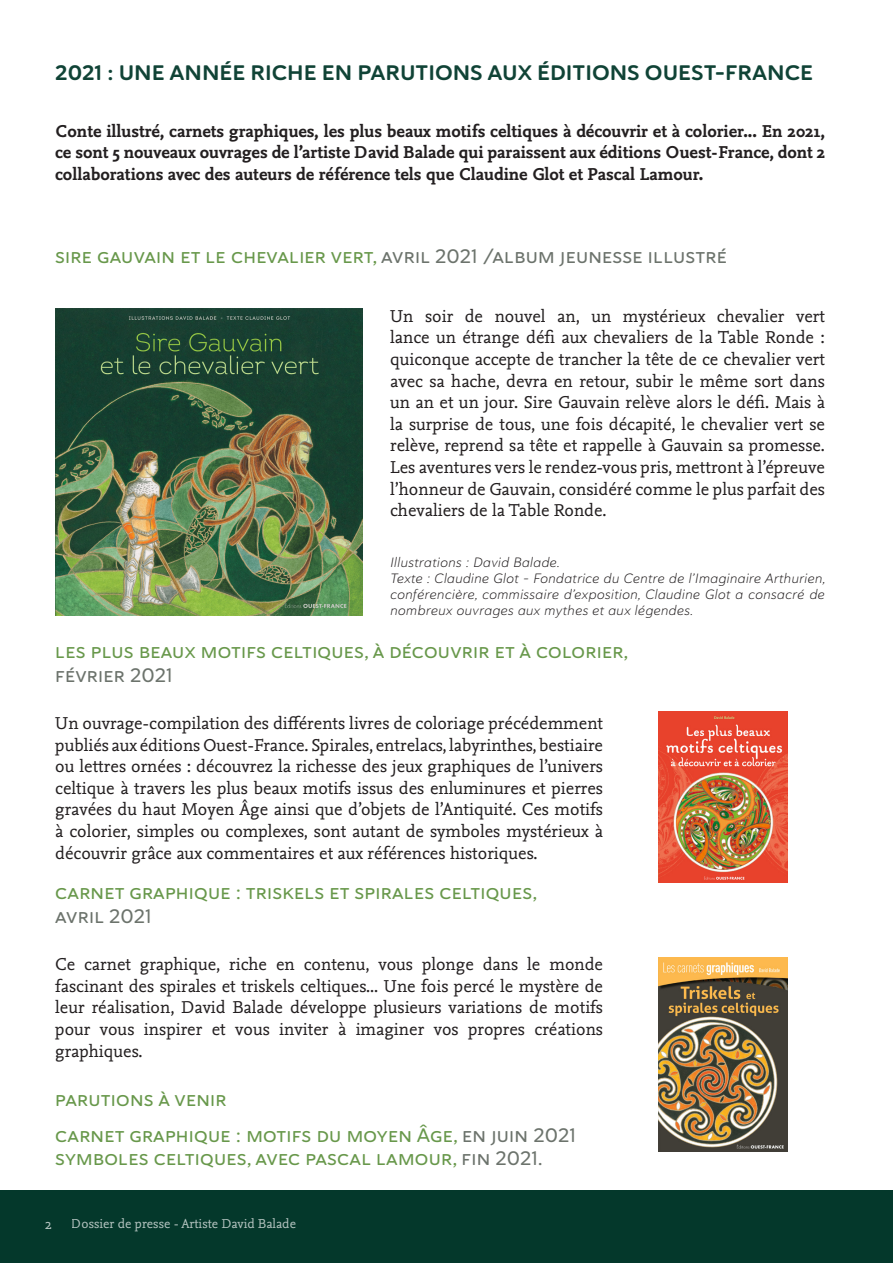
<style>
.page{position:relative;width:893px;height:1263px;background:#fff}
.page>*{position:absolute;margin:0;border:0;box-sizing:border-box;transform-origin:0 0}
.t1{font:700 expanded 21px "Haboro Soft";color:#104336}
.t2{font:500 expanded 19.5px/23.4px "Haboro Soft";color:#68984b}
.t3{font:500 expanded 19.5px "Haboro Soft";color:#6c736c}
.corps{font:18px/21.6px "Nexus Mix Pro";color:#231f20;text-align:justify}
.chapeau{font:700 18px/21.6px "Nexus Mix Pro";color:#231f20;text-align:justify}
.t4{font:15px "Nexus Mix Pro";color:#fff}
.légende{font:italic 300 expanded 13.5px/16.2px "Haboro Soft";color:#231f20;text-align:justify}
.t5{font:13.5px "Nexus Mix Pro";color:#fff}
.s1{color:#68984b}
.s2{color:#6c736c}
</style>
<div class="page">
<div style="left:0;top:1191px;width:893px;height:72px;background:#04382b"></div>
<img style="left:55px;top:308px;width:307px;height:307px">
<img style="left:659px;top:711px;width:128px;height:171px">
<img style="left:659px;top:957px;width:128px;height:194px">
<p class="t1" style="left:55px;top:58px;width:759px">2021 : UNE ANNÉE RICHE EN PARUTIONS AUX ÉDITIONS OUEST-FRANCE</p>
<p class="chapeau" style="left:55px;top:119px;width:771px">Conte illustré, carnets graphiques, les plus beaux motifs celtiques à découvrir et à colorier... En 2021, ce sont 5 nouveaux ouvrages de l’artiste David Balade qui paraissent aux éditions Ouest-France, dont 2 collaborations avec des auteurs de référence tels que Claudine Glot et Pascal Lamour.</p>
<p class="t3" style="left:55px;top:243px;width:673px"><span class="s1">Sire Gauvain et le Chevalier Vert,</span> avril 2021 /Album jeunesse illustré</p>
<p class="corps" style="left:390px;top:304px;width:436px">Un soir de nouvel an, un mystérieux chevalier vert lance un étrange défi aux chevaliers de la Table Ronde : quiconque accepte de trancher la tête de ce chevalier vert avec sa hache, devra en retour, subir le même sort dans un an et un jour. Sire Gauvain relève alors le défi. Mais à la surprise de tous, une fois décapité, le chevalier vert se relève, reprend sa tête et rappelle à Gauvain sa promesse.<br>Les aventures vers le rendez-vous pris, mettront à l’épreuve l’honneur de Gauvain, considéré comme le plus parfait des chevaliers de la Table Ronde.</p>
<p class="légende" style="left:390px;top:554px;width:171px">Illustrations : David Balade.</p>
<p class="légende" style="left:390px;top:570px;width:437px">Texte : Claudine Glot – Fondatrice du Centre de l’Imaginaire Arthurien, conférencière, commissaire d’exposition, Claudine Glot a consacré de nombreux ouvrages aux mythes et aux légendes.</p>
<p class="t2" style="left:55px;top:640px;width:575px">Les plus beaux motifs celtiques, à découvrir et à colorier,<br><span class="s2">Février 2021</span></p>
<p class="corps" style="left:55px;top:711px;width:549px">Un ouvrage-compilation des différents livres de coloriage précédemment publiés aux éditions Ouest-France. Spirales, entrelacs, labyrinthes, bestiaire ou lettres ornées : découvrez la richesse des jeux graphiques de l’univers celtique à travers les plus beaux motifs issus des enluminures et pierres gravées du haut Moyen Âge ainsi que d’objets de l’Antiquité. Ces motifs à colorier, simples ou complexes, sont autant de symboles mystérieux à découvrir grâce aux commentaires et aux références historiques.</p>
<p class="t2" style="left:55px;top:881px;width:484px">Carnet graphique : Triskels et Spirales celtiques, <span class="s2">avril 2021</span></p>
<p class="corps" style="left:55px;top:952px;width:549px">Ce carnet graphique, riche en contenu, vous plonge dans le monde fascinant des spirales et triskels celtiques... Une fois percé le mystère de leur réalisation, David Balade développe plusieurs variations de motifs pour vous inspirer et vous inviter à imaginer vos propres créations graphiques.</p>
<p class="t2" style="left:55px;top:1087px;width:173px">Parutions à venir</p>
<p class="t2" style="left:55px;top:1123px;width:522px">Carnet graphique : Motifs du Moyen Âge, <span class="s2">en juin 2021</span></p>
<p class="t2" style="left:55px;top:1146px;width:489px">Symbol es celtiques, avec Pascal Lamour, <span class="s2">FI n 2021.</span></p>
<p class="t4" style="left:45px;top:1212px;width:8px">2</p>
<p class="t5" style="left:72px;top:1213px;width:226px">Dossier de presse - Artiste David Balade</p>
</div>
